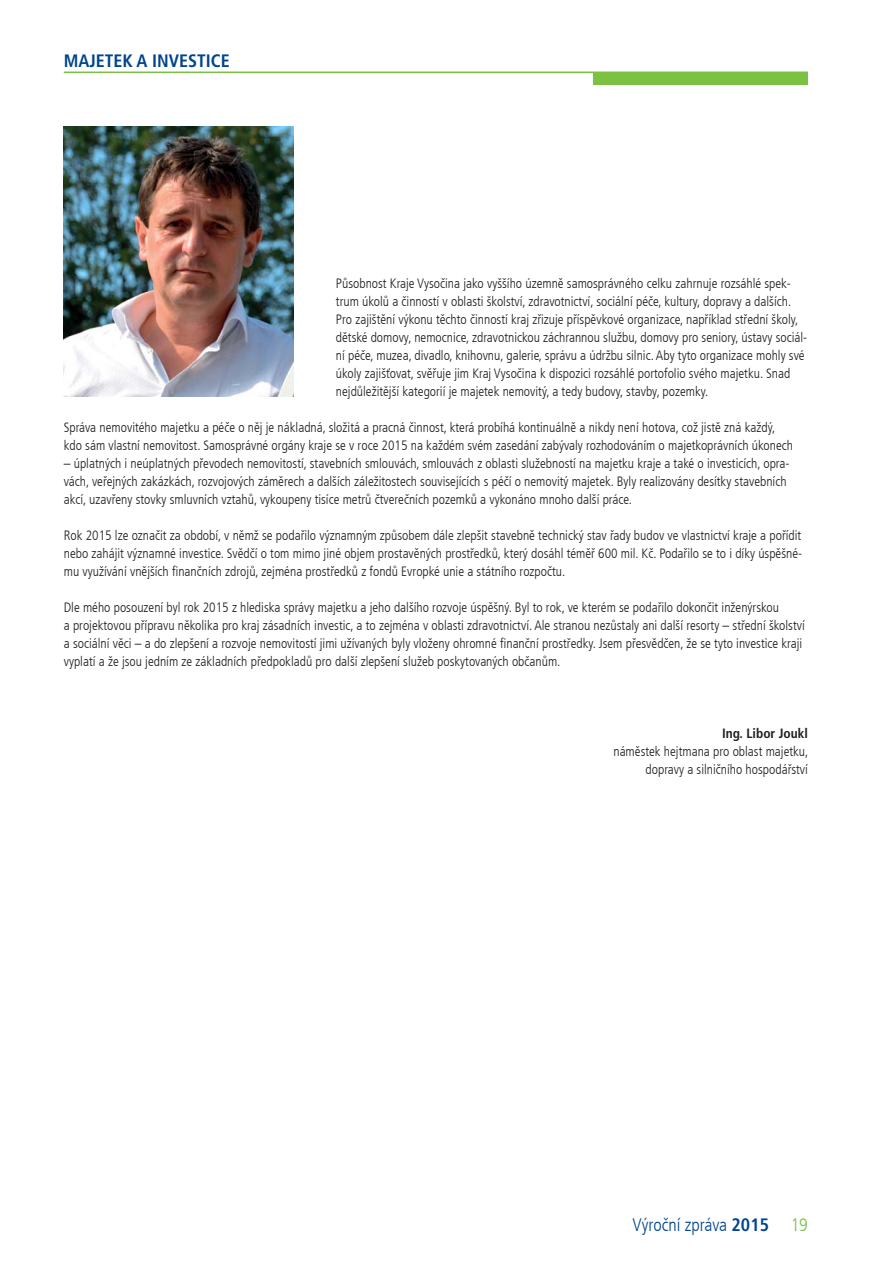
<style>
.page{position:relative;width:893px;height:1263px;background:#fff}
.page>*{position:absolute;margin:0;border:0;box-sizing:border-box;transform-origin:0 0}
.t1{font:300 condensed 18px "Frutiger LT Com";color:#00458d}
.t2{font:700 condensed 18px "Frutiger LT Com";color:#00458d}
.t3{font:300 condensed 13.5px/18px "Frutiger LT Com";color:#231f20}
.t4{font:700 condensed 13.5px "Frutiger LT Com";color:#231f20}
.s1{font-weight:700}
.s2{color:#7bc142}
</style>
<div class="page">
<div style="left:593px;top:72px;width:215px;height:13px;background:#7bc142"></div>
<hr style="left:64px;top:72px;width:744px;height:1px;background:#7bc142">
<img style="left:64px;top:126px;width:229px;height:270px">
<h1 class="t2" style="left:64px;top:54px;width:168px">MAJETEK A INVESTICE</h1>
<p class="t3" style="left:336px;top:276px;width:473px">Působnost Kraje Vysočina jako vyššího územně samosprávného celku zahrnuje rozsáhlé spek&shy;trum úkolů a činností v oblasti školství, zdravotnictví, sociální péče, kultury, dopravy a dalších.<br>Pro zajištění výkonu těchto činností kraj zřizuje příspěvkové organizace, například střední školy, dětské domovy, nemocnice, zdravotnickou záchrannou službu, domovy pro seniory, ústavy sociál&shy;ní péče, muzea, divadlo, knihovnu, galerie, správu a údržbu silnic. Aby tyto organizace mohly své úkoly zajišťovat, svěřuje jim Kraj Vysočina k dispozici rozsáhlé portofolio svého majetku. Snad nejdůležitější kategorií je majetek nemovitý, a tedy budovy, stavby, pozemky.</p>
<p class="t3" style="left:64px;top:420px;width:731px">Správa nemovitého majetku a péče o něj je nákladná, složitá a pracná činnost, která probíhá kontinuálně a nikdy není hotova, což jistě zná každý, kdo sám vlastní nemovitost. Samosprávné orgány kraje se v roce 2015 na každém svém zasedání zabývaly rozhodováním o majetkoprávních úkonech</p>
<p class="t3" style="left:64px;top:456px;width:727px">– úplatných i neúplatných převodech nemovitostí, stavebních smlouvách, smlouvách z oblasti služebností na majetku kraje a také o investicích, opra&shy;vách, veřejných zakázkách, rozvojových záměrech a dalších záležitostech souvisejících s péčí o nemovitý majetek. Byly realizovány desítky stavebních akcí, uzavřeny stovky smluvních vztahů, vykoupeny tisíce metrů čtverečních pozemků a vykonáno mnoho další práce.</p>
<p class="t3" style="left:64px;top:528px;width:740px;text-align:justify">Rok 2015 lze označit za období, v němž se podařilo významným způsobem dále zlepšit stavebně technický stav řady budov ve vlastnictví kraje a pořídit nebo zahájit významné investice. Svědčí o tom mimo jiné objem prostavěných prostředků, který dosáhl téměř 600 mil. Kč. Podařilo se to i díky úspěšné&shy;mu využívání vnějších finančních zdrojů, zejména prostředků z fondů Evropké unie a státního rozpočtu.</p>
<p class="t3" style="left:64px;top:600px;width:742px">Dle mého posouzení byl rok 2015 z hlediska správy majetku a jeho dalšího rozvoje úspěšný. Byl to rok, ve kterém se podařilo dokončit inženýrskou<br>a projektovou přípravu několika pro kraj zásadních investic, a to zejména v oblasti zdravotnictví. Ale stranou nezůstaly ani další resorty – střední školství a sociální věci – a do zlepšení a rozvoje nemovitostí jimi užívaných byly vloženy ohromné finanční prostředky. Jsem přesvědčen, že se tyto investice kraji vyplatí a že jsou jedním ze základních předpokladů pro další zlepšení služeb poskytovaných občanům.</p>
<p class="t4" style="left:722px;top:728px;width:87px">Ing. Libor Joukl</p>
<p class="t3" style="left:613px;top:744px;width:197px;text-align:right">náměstek hejtmana pro oblast majetku, dopravy a silničního hospodářství</p>
<h1 class="t1" style="left:633px;top:1217px;width:177px">Výroční zpráva <span class="s1">2015</span> <span class="s2">19</span></h1>
</div>
